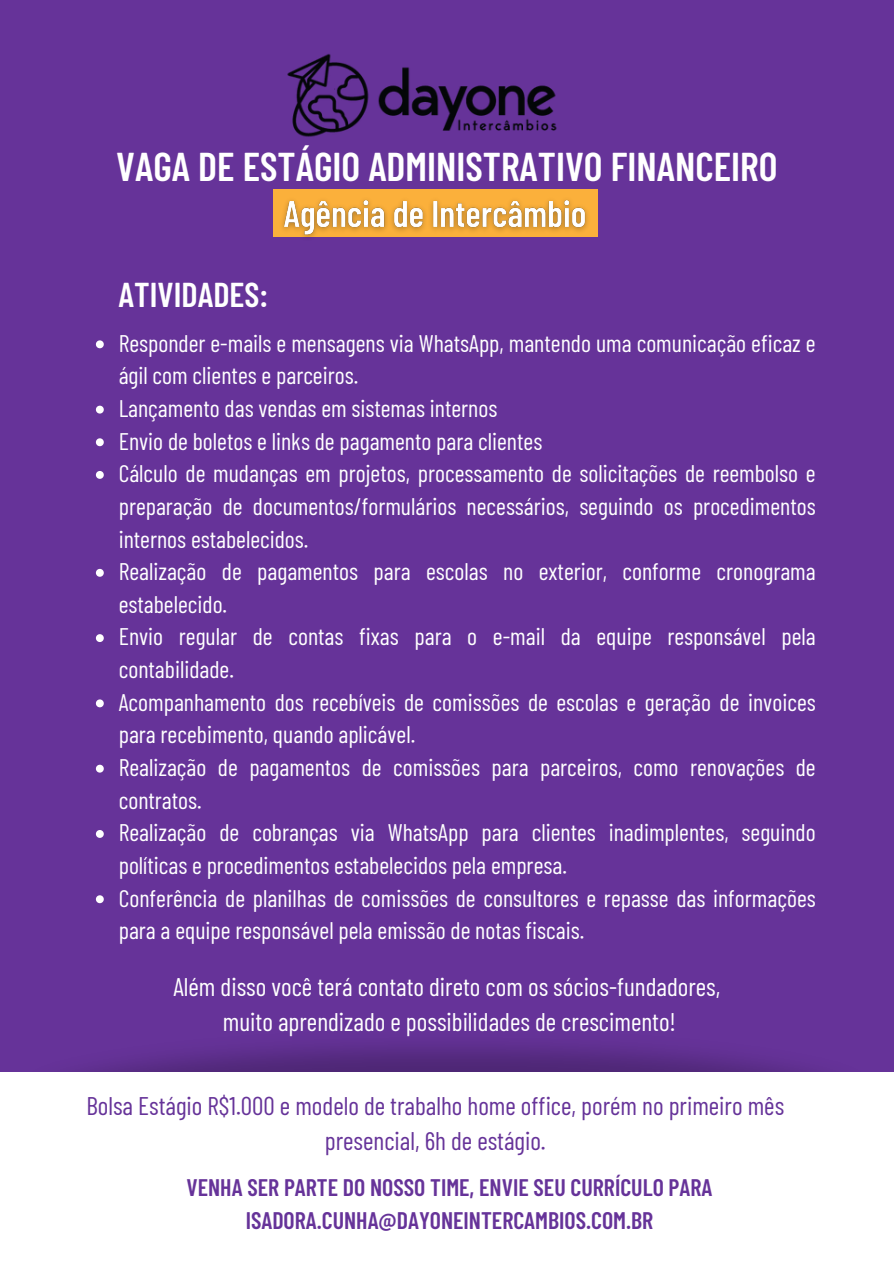
<style>
.page{position:relative;width:894px;height:1264px;background:#fff}
.page>*{position:absolute;margin:0;border:0;box-sizing:border-box;transform-origin:0 0}
.t1{font:600 40.05px "Barlow Condensed";color:#fff}
.t2{font:600 34.5px "Barlow Condensed";color:#fff}
.t3{font:25.5px "Barlow Condensed";color:#fff}
.t4{font:25.5px/34.8px "Barlow Condensed";color:#639;text-align:center}
.t5{font:24px/32.7px "Barlow Condensed";color:#fff}
.t6{font:600 23.85px/32.7px "Barlow Condensed";color:#639;text-align:center}
</style>
<div class="page">
<div style="left:0;top:0;width:893px;height:1263px;background:#639"></div>
<svg style="left:96px;top:340px;width:8px;height:8px"></svg>
<svg style="left:96px;top:405px;width:8px;height:8px"></svg>
<svg style="left:96px;top:438px;width:8px;height:8px"></svg>
<svg style="left:96px;top:471px;width:8px;height:8px"></svg>
<svg style="left:96px;top:569px;width:8px;height:7px"></svg>
<svg style="left:96px;top:634px;width:8px;height:8px"></svg>
<svg style="left:96px;top:699px;width:8px;height:8px"></svg>
<svg style="left:96px;top:764px;width:8px;height:8px"></svg>
<svg style="left:96px;top:830px;width:8px;height:7px"></svg>
<svg style="left:96px;top:895px;width:8px;height:8px"></svg>
<div style="left:0;top:1072px;width:893px;height:191px;background:#fff"></div>
<img style="left:273px;top:54px;width:325px;height:183px">
<img style="left:275px;top:192px;width:320px;height:46px">
<p class="t1" style="left:116px;top:141px;width:662px">VAGA DE ESTÁGIO ADMINISTRATIVO FINANCEIRO</p>
<p class="t2" style="left:118px;top:272px;width:151px">ATIVIDADES:</p>
<p class="t5" style="left:119px;top:326px;width:698px">Responder e-mails e mensagens via WhatsApp, mantendo uma comunicação eficaz e ágil com clientes e parceiros.</p>
<h1 class="t5" style="left:119px;top:391px;width:380px">Lançamento das vendas em sistemas internos</h1>
<h2 class="t5" style="left:119px;top:423px;width:425px">Envio de boletos e links de pagamento para clientes</h2>
<p class="t5" style="left:119px;top:456px;width:698px;text-align:justify">Cálculo de mudanças em projetos, processamento de solicitações de reembolso e preparação de documentos/formulários necessários, seguindo os procedimentos internos estabelecidos.</p>
<p class="t5" style="left:119px;top:554px;width:698px">Realização de pagamentos para escolas no exterior, conforme cronograma estabelecido.</p>
<p class="t5" style="left:119px;top:619px;width:698px">Envio regular de contas fixas para o e-mail da equipe responsável pela contabilidade.</p>
<p class="t5" style="left:119px;top:684px;width:698px">Acompanhamento dos recebíveis de comissões de escolas e geração de invoices para recebimento, quando aplicável.</p>
<p class="t5" style="left:119px;top:750px;width:698px">Realização de pagamentos de comissões para parceiros, como renovações de contratos.</p>
<p class="t5" style="left:119px;top:815px;width:698px">Realização de cobranças via WhatsApp para clientes inadimplentes, seguindo políticas e procedimentos estabelecidos pela empresa.</p>
<p class="t5" style="left:119px;top:880px;width:698px">Conferência de planilhas de comissões de consultores e repasse das informações para a equipe responsável pela emissão de notas fiscais.</p>
<p class="t3" style="left:173px;top:970px;width:548px">Além disso você terá contato direto com os sócios-fundadores,</p>
<p class="t3" style="left:223px;top:1005px;width:454px">muito aprendizado e possibilidades de crescimento!</p>
<p class="t4" style="left:86px;top:1087px;width:699px">Bolsa Estágio R$1.000 e modelo de trabalho home office, porém no primeiro mês presencial, 6h de estágio.</p>
<p class="t6" style="left:186px;top:1170px;width:527px">VENHA SER PARTE DO NOSSO TIME, ENVIE SEU CURRÍCULO PARA<br>ISADORA.CUNHA@DAYONEINTERCAMBIOS.COM.BR</p>
</div>
